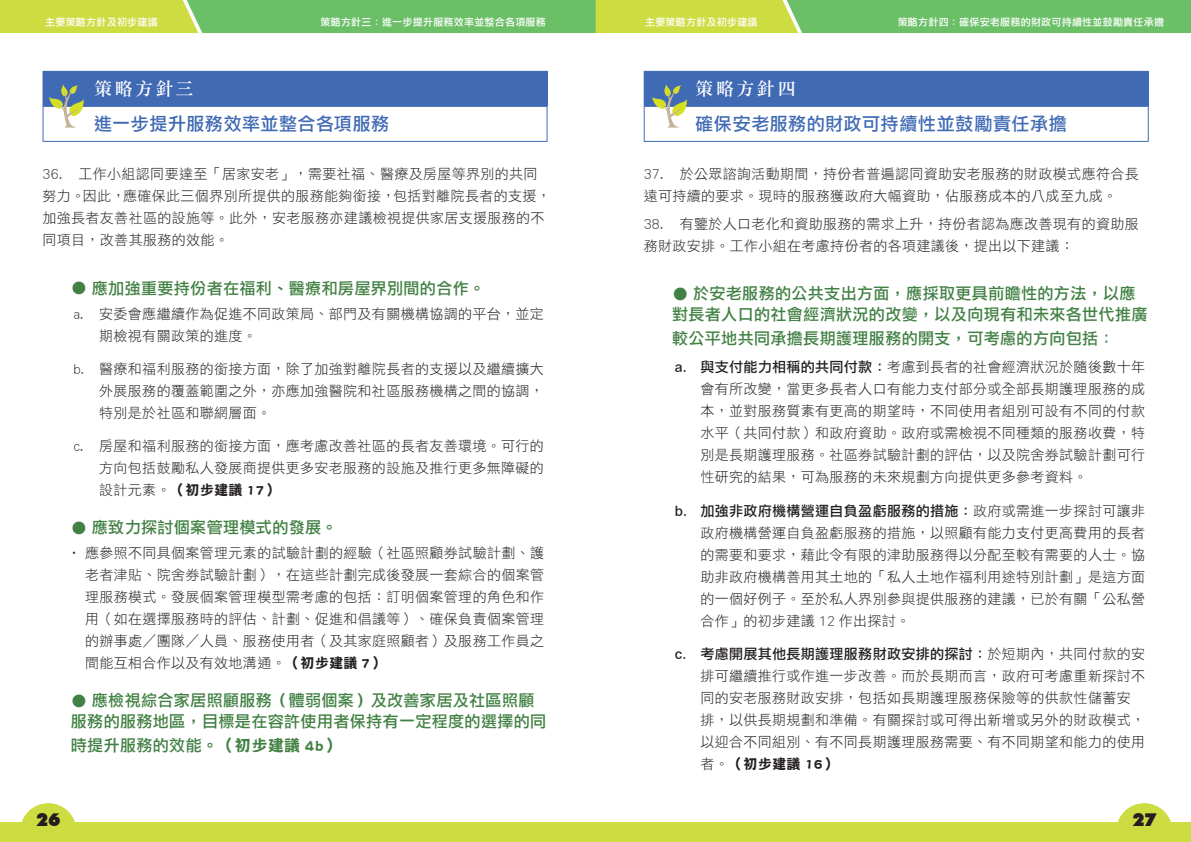
<style>
.page{position:relative;width:1191px;height:842px;background:#fff}
.page>*{position:absolute;margin:0;border:0;box-sizing:border-box;transform-origin:0 0}
.t1{font:18px "DF Li Hei Md HK BF";letter-spacing:.03em;color:#406ab4}
.t2{font:18px "DF Li Song Md HK BF";letter-spacing:.14em;color:#fff}
.t3{font:900 18px "Futura BT";color:#231f20}
.t4{font:16px/21px "DF Li Hei Md HK BF";letter-spacing:.025em;color:#428144}
.t5{font:14px/22px "DF Hei Lt HKP BF";letter-spacing:.025em;color:#231f20}
.t6{font:14px "DF Li Hei Md HK BF";letter-spacing:.025em;color:#231f20}
.t7{font:14px "DF Bang Shu W8 WINP BF";letter-spacing:.025em;color:#231f20}
.t8{font:10px "DF Li Hei Md HK BF";letter-spacing:.025em;color:#fff}
.s1{font-family:"DF Hei Lt HKP BF"}
.s2{font-family:"DF Bang Shu W8 WINP BF"}
.s3{font-family:"DF Li Hei Md HK BF"}
</style>
<div class="page">
<div style="left:0;top:823px;width:595px;height:19px;background:#cddc41"></div>
<div style="left:595px;top:823px;width:596px;height:19px;background:#cddc41"></div>
<svg style="left:20px;top:803px;width:57px;height:20px"></svg>
<svg style="left:1116px;top:803px;width:56px;height:20px"></svg>
<div style="left:43px;top:71px;width:504px;height:35px;background:#406ab4"></div>
<hr style="left:43px;top:106px;width:504px;height:1px;background:#406ab4">
<hr style="left:43px;top:107px;width:1px;height:34px;background:#406ab4">
<hr style="left:546px;top:107px;width:1px;height:34px;background:#406ab4">
<hr style="left:43px;top:141px;width:504px;height:1px;background:#406ab4">
<div style="left:644px;top:71px;width:504px;height:35px;background:#406ab4"></div>
<hr style="left:643px;top:71px;width:505px;height:1px;background:#406ab4">
<hr style="left:643px;top:72px;width:1px;height:34px;background:#406ab4">
<hr style="left:643px;top:106px;width:505px;height:1px;background:#406ab4">
<hr style="left:643px;top:107px;width:1px;height:34px;background:#406ab4">
<hr style="left:1147px;top:107px;width:1px;height:34px;background:#406ab4">
<hr style="left:643px;top:141px;width:505px;height:1px;background:#406ab4">
<svg style="left:0;top:0;width:1191px;height:33px;background:#8bc95b"></svg>
<svg style="left:652px;top:84px;width:36px;height:44px"></svg>
<svg style="left:49px;top:84px;width:36px;height:44px"></svg>
<p class="t8" style="left:45px;top:17px;width:114px">主要策略方針及初步建議</p>
<p class="t8" style="left:320px;top:17px;width:227px">策略方針三：進一步提升服務效率並整合各項服務</p>
<p class="t2" style="left:94px;top:80px;width:101px">策略方針三</p>
<p class="t1" style="left:94px;top:115px;width:297px">進一步提升服務效率並整合各項服務</p>
<p class="t5" style="left:43px;top:163px;width:510px">36. 工作小組認同要達至「居家安老」，需要社福、醫療及房屋等界別的共同努力。因此，應確保此三個界別所提供的服務能夠銜接，包括對離院長者的支援，加強長者友善社區的設施等。此外，安老服務亦建議檢視提供家居支援服務的不同項目，改善其服務的效能。</p>
<p class="t4" style="left:71px;top:278px;width:416px">● 應加強重要持份者在福利、醫療和房屋界別間的合作。</p>
<p class="t5" style="left:99px;top:302px;width:446px;text-indent:-26px">a. 安委會應繼續作為促進不同政策局、部門及有關機構協調的平台，並定期檢視有關政策的進度。</p>
<p class="t5" style="left:99px;top:358px;width:446px;text-align:justify;text-indent:-26px">b. 醫療和福利服務的銜接方面，除了加強對離院長者的支援以及繼續擴大外展服務的覆蓋範圍之外，亦應加強醫院和社區服務機構之間的協調，特別是於社區和聯網層面。</p>
<p class="t5" style="left:74px;top:435px;width:472px;text-align:right">c. 房屋和福利服務的銜接方面，應考慮改善社區的長者友善環境。可行的方向包括鼓勵私人發展商提供更多安老服務的設施及推行更多無障礙的</p>
<p class="t7" style="left:99px;top:483px;width:181px"><span class="s1">設計元素。</span>（初步建議 17）</p>
<p class="t4" style="left:71px;top:517px;width:268px">● 應致力探討個案管理模式的發展。</p>
<p class="t5" style="left:85px;top:542px;width:460px;text-align:justify;text-indent:-18px">• 應參照不同具個案管理元素的試驗計劃的經驗（社區照顧券試驗計劃、護老者津貼、院舍券試驗計劃），在這些計劃完成後發展一套綜合的個案管理服務模式。發展個案管理模型需考慮的包括：訂明個案管理的角色和作用（如在選擇服務時的評估、計劃、促進和倡議等）、確保負責個案管理的辦事處／團隊／人員、服務使用者（及其家庭照顧者）及服務工作員之間能互相合作以及有效地溝通。<span class="s2">（初步建議 7）</span></p>
<p class="t4" style="left:71px;top:690px;width:477px">● 應檢視綜合家居照顧服務（體弱個案）及改善家居及社區照顧服務的服務地區，目標是在容許使用者保持有一定程度的選擇的同</p>
<p class="t4" style="left:71px;top:735px;width:271px">時提升服務的效能。<span class="s2">（初步建議 4b）</span></p>
<p class="t8" style="left:645px;top:17px;width:114px">主要策略方針及初步建議</p>
<p class="t8" style="left:897px;top:17px;width:268px">策略方針四：確保安老服務的財政可持續性並鼓勵責任承擔</p>
<p class="t2" style="left:695px;top:80px;width:102px">策略方針四</p>
<p class="t1" style="left:695px;top:115px;width:373px">確保安老服務的財政可持續性並鼓勵責任承擔</p>
<p class="t5" style="left:643px;top:163px;width:496px">37. 於公眾諮詢活動期間，持份者普遍認同資助安老服務的財政模式應符合長遠可持續的要求。現時的服務獲政府大幅資助，佔服務成本的八成至九成。</p>
<p class="t5" style="left:643px;top:212px;width:496px">38. 有鑒於人口老化和資助服務的需求上升，持份者認為應改善現有的資助服務財政安排。工作小組在考慮持份者的各項建議後，提出以下建議：</p>
<p class="t4" style="left:672px;top:283px;width:477px">● 於安老服務的公共支出方面，應採取更具前瞻性的方法，以應對長者人口的社會經濟狀況的改變，以及向現有和未來各世代推廣</p>
<p class="t4" style="left:672px;top:328px;width:444px">較公平地共同承擔長期護理服務的開支，可考慮的方向包括：</p>
<p class="t5" style="left:700px;top:356px;width:446px;text-align:justify;text-indent:-26px"><span class="s3">a. 與支付能力相稱的共同付款：</span>考慮到長者的社會經濟狀況於隨後數十年會有所改變，當更多長者人口有能力支付部分或全部長期護理服務的成本，並對服務質素有更高的期望時，不同使用者組別可設有不同的付款水平（共同付款）和政府資助。政府或需檢視不同種類的服務收費，特別是長期護理服務。社區券試驗計劃的評估，以及院舍券試驗計劃可行性研究的結果，可為服務的未來規劃方向提供更多參考資料。</p>
<p class="t6" style="left:675px;top:503px;width:472px">b. 加強非政府機構營運自負盈虧服務的措施：<span class="s1">政府或需進一步探討可讓非</span></p>
<p class="t5" style="left:700px;top:521px;width:446px;text-align:justify">政府機構營運自負盈虧服務的措施，以照顧有能力支付更高費用的長者的需要和要求，藉此令有限的津助服務得以分配至較有需要的人士。協助非政府機構善用其土地的「私人土地作福利用途特別計劃」是這方面的一個好例子。至於私人界別參與提供服務的建議，已於有關「公私營合作」的初步建議 12 作出探討。</p>
<p class="t6" style="left:675px;top:647px;width:472px">c. 考慮開展其他長期護理服務財政安排的探討：<span class="s1">於短期內，共同付款的安</span></p>
<p class="t5" style="left:700px;top:665px;width:446px">排可繼續推行或作進一步改善。而於長期而言，政府可考慮重新探討不同的安老服務財政安排，包括如長期護理服務保險等的供款性儲蓄安排，以供長期規劃和準備。有關探討或可得出新增或另外的財政模式，以迎合不同組別、有不同長期護理服務需要、有不同期望和能力的使用</p>
<p class="t7" style="left:700px;top:757px;width:138px"><span class="s1">者。</span>（初步建議 16）</p>
<p class="t3" style="left:36px;top:808px;width:26px">26</p>
<p class="t3" style="left:1132px;top:808px;width:26px">27</p>
</div>
